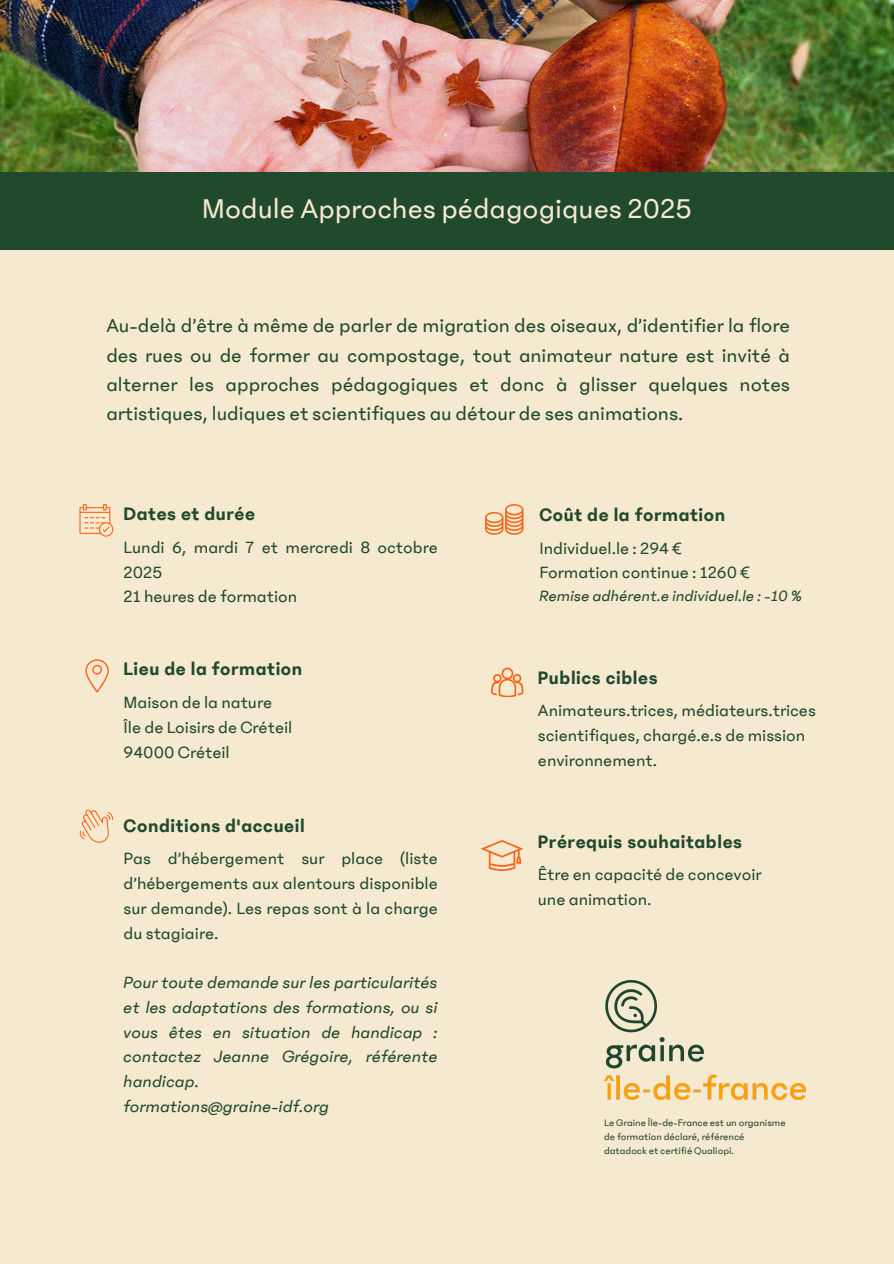
<style>
.page{position:relative;width:894px;height:1264px;background:#fff}
.page>*{position:absolute;margin:0;border:0;box-sizing:border-box;transform-origin:0 0}
.t1{font:30px "Phantom Sans 0.6";color:#f5e9cf}
.t2{font:21px/29.2px "Phantom Sans 0.6";color:#21492e;text-align:justify}
.t3{font:600 19.5px "Phantom Sans 0.6";letter-spacing:.03em;color:#21492e}
.t4{font:18px/24.8px "Phantom Sans 0.6";color:#21492e}
.t5{font:italic 18px/24.8px "Phantom Sans 0.6";color:#21492e}
.t6{font:italic 16.5px "Phantom Sans 0.6";color:#21492e}
.t7{font:10.5px "Phantom Sans 0.6";color:#21492e}
</style>
<div class="page">
<div style="left:0;top:0;width:893px;height:1263px;background:#f5e9cf"></div>
<div style="left:0;top:171px;width:893px;height:78px;background:#21492e"></div>
<img style="left:604px;top:980px;width:201px;height:119px">
<svg style="left:491px;top:667px;width:32px;height:30px"></svg>
<svg style="left:79px;top:504px;width:34px;height:32px"></svg>
<svg style="left:485px;top:504px;width:38px;height:30px"></svg>
<svg style="left:480px;top:840px;width:43px;height:31px"></svg>
<svg style="left:79px;top:809px;width:34px;height:34px"></svg>
<svg style="left:85px;top:659px;width:24px;height:33px"></svg>
<img style="left:0;top:0;width:893px;height:171px">
<p class="t1" style="left:202px;top:193px;width:491px">Module Approches pédagogiques 2025</p>
<h3 class="t2" style="left:106px;top:311px;width:685px">Au-delà d’être à même de parler de migration des oiseaux, d’identifier la flore des rues ou de former au compostage, tout animateur nature est invité à alterner les approches pédagogiques et donc à glisser quelques notes artistiques, ludiques et scientifiques au détour de ses animations.</h3>
<p class="t3" style="left:124px;top:503px;width:133px">Dates et durée</p>
<p class="t4" style="left:124px;top:535px;width:315px">Lundi 6, mardi 7 et mercredi 8 octobre<br>2025<br>21 heures de formation</p>
<h3 class="t3" style="left:124px;top:659px;width:180px">Lieu de la formation</h3>
<h3 class="t4" style="left:124px;top:690px;width:170px">Maison de la nature<br>Île de Loisirs de Créteil<br>94000 Créteil</h3>
<h2 class="t3" style="left:124px;top:815px;width:183px">Conditions d'accueil</h2>
<h2 class="t4" style="left:124px;top:846px;width:315px;text-align:justify">Pas d’hébergement sur place (liste d’hébergements aux alentours disponible sur demande). Les repas sont à la charge du stagiaire.</h2>
<p class="t5" style="left:124px;top:970px;width:315px">Pour toute demande sur les particularités et les adaptations des formations, ou si vous êtes en situation de handicap : contactez Jeanne Grégoire, référente handicap.<br>formations@graine-idf.org</p>
<h3 class="t3" style="left:539px;top:504px;width:187px">Coût de la formation</h3>
<h3 class="t4" style="left:539px;top:536px;width:212px">Individuel.le : 294 €<br>Formation continue : 1260 €</h3>
<h3 class="t6" style="left:539px;top:587px;width:264px">Remise adhérent.e individuel.le : -10 %</h3>
<h3 class="t3" style="left:537px;top:667px;width:121px">Publics cibles</h3>
<h3 class="t4" style="left:537px;top:698px;width:279px">Animateurs.trices, médiateurs.trices scientifiques, chargé.e.s de mission environnement.</h3>
<p class="t3" style="left:537px;top:831px;width:205px">Prérequis souhaitables</p>
<p class="t4" style="left:537px;top:862px;width:225px">Être en capacité de concevoir une animation.</p>
<p class="t7" style="left:604px;top:1116px;width:183px">Le Graine Île-de-France est un organisme</p>
<h3 class="t7" style="left:604px;top:1130px;width:142px">de formation déclaré, référencé</h3>
<p class="t7" style="left:604px;top:1144px;width:131px">datadock et certifié Qualiopi.</p>
</div>
